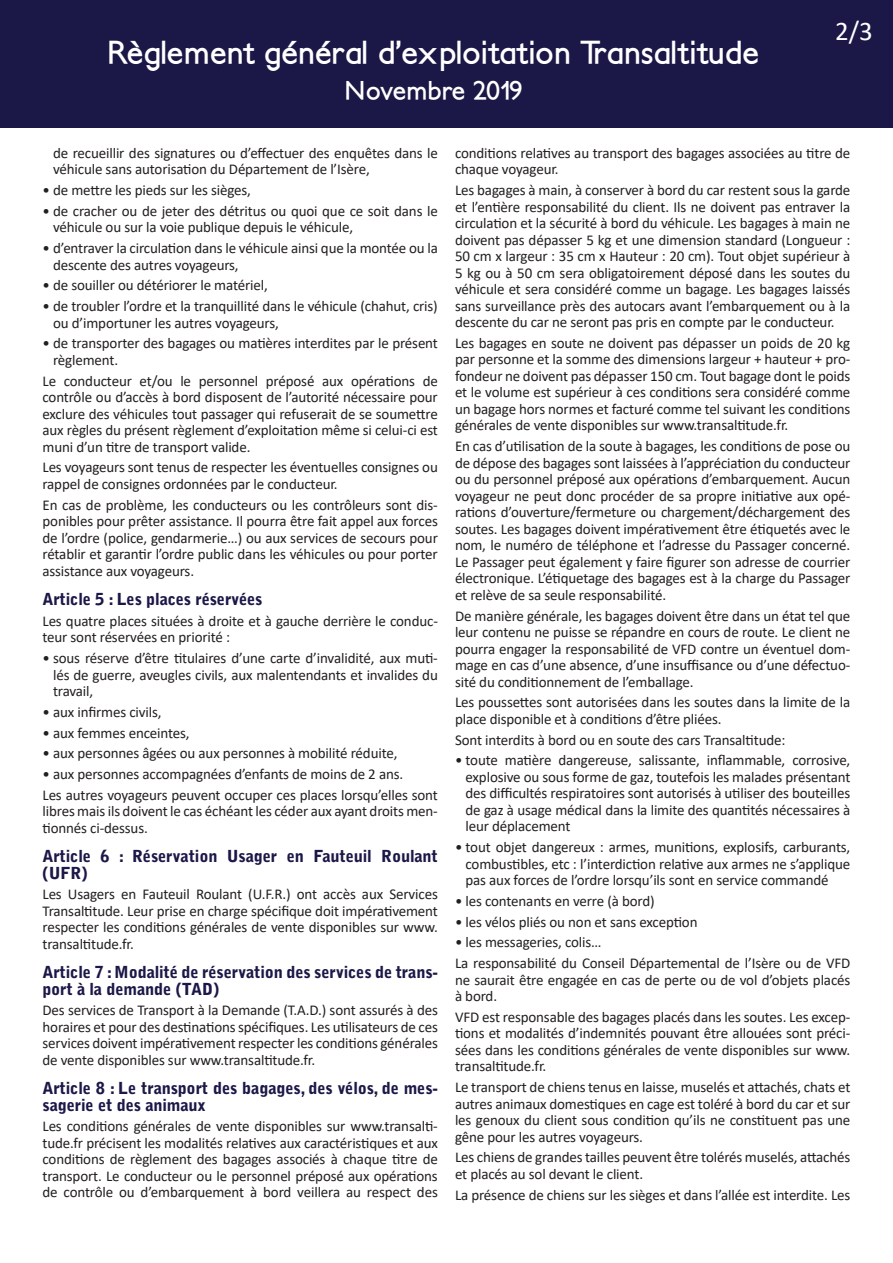
<style>
.page{position:relative;width:893px;height:1263px;background:#fff}
.page>*{position:absolute;margin:0;border:0;box-sizing:border-box;transform-origin:0 0}
.t1{font:700 31.5px "Petita";color:#fff}
.t2{font:27px "Calibri";color:#fff}
.t3{font:700 25.5px "Petita";color:#fff}
.t4{font:900 16.5px/16.5px "Bell Gothic Std";letter-spacing:-.01em;color:#1b1747}
.t5{font:15px/16.5px "Calibri";letter-spacing:-.01em;color:#231f20}
</style>
<div class="page">
<div style="left:0;top:0;width:893px;height:128px;background:#1b1747"></div>
<h1 class="t1" style="left:108px;top:33px;width:653px">Règlement général d’exploitation Transaltitude</h1>
<h3 class="t3" style="left:344px;top:75px;width:180px">Novembre 2019</h3>
<h2 class="t2" style="left:835px;top:12px;width:39px">2/3</h2>
<p class="t5" style="left:53px;top:144px;width:386px">de recueillir des signatures ou d’effectuer des enquêtes dans le véhicule sans autorisation du Département de l’Isère,</p>
<p class="t5" style="left:43px;top:182px;width:210px">• de mettre les pieds sur les sièges,</p>
<p class="t5" style="left:53px;top:202px;width:386px;text-indent:-11px">• de cracher ou de jeter des détritus ou quoi que ce soit dans le véhicule ou sur la voie publique depuis le véhicule,</p>
<p class="t5" style="left:53px;top:240px;width:386px;text-indent:-11px">• d’entraver la circulation dans le véhicule ainsi que la montée ou la descente des autres voyageurs,</p>
<p class="t5" style="left:43px;top:277px;width:227px">• de souiller ou détériorer le matériel,</p>
<p class="t5" style="left:53px;top:298px;width:386px;text-indent:-11px">• de troubler l’ordre et la tranquillité dans le véhicule (chahut, cris) ou d’importuner les autres voyageurs,</p>
<p class="t5" style="left:53px;top:335px;width:386px;text-indent:-11px">• de transporter des bagages ou matières interdites par le présent règlement.</p>
<p class="t5" style="left:43px;top:372px;width:397px;text-align:justify">Le conducteur et/ou le personnel préposé aux opérations de contrôle ou d’accès à bord disposent de l’autorité nécessaire pour exclure des véhicules tout passager qui refuserait de se soumettre aux règles du présent règlement d’exploitation même si celui-ci est muni d’un titre de transport valide.</p>
<p class="t5" style="left:43px;top:459px;width:397px">Les voyageurs sont tenus de respecter les éventuelles consignes ou rappel de consignes ordonnées par le conducteur.</p>
<p class="t5" style="left:43px;top:496px;width:397px;text-align:justify">En cas de problème, les conducteurs ou les contrôleurs sont dis&shy;ponibles pour prêter assistance. Il pourra être fait appel aux forces de l’ordre (police, gendarmerie…) ou aux services de secours pour rétablir et garantir l’ordre public dans les véhicules ou pour porter assistance aux voyageurs.</p>
<p class="t4" style="left:43px;top:591px;width:222px">Article 5 : Les places réservées</p>
<p class="t5" style="left:43px;top:612px;width:397px">Les quatre places situées à droite et à gauche derrière le conduc&shy;teur sont réservées en priorité :</p>
<p class="t5" style="left:53px;top:649px;width:386px;text-align:justify;text-indent:-11px">• sous réserve d’être titulaires d’une carte d’invalidité, aux muti&shy;lés de guerre, aveugles civils, aux malentendants et invalides du travail,</p>
<p class="t5" style="left:43px;top:703px;width:120px">• aux infirmes civils,</p>
<p class="t5" style="left:43px;top:724px;width:149px">• aux femmes enceintes,</p>
<p class="t5" style="left:43px;top:745px;width:356px">• aux personnes âgées ou aux personnes à mobilité réduite,</p>
<p class="t5" style="left:43px;top:763px;width:397px;line-height:20.7px">• aux personnes accompagnées d’enfants de moins de 2 ans.<br>Les autres voyageurs peuvent occuper ces places lorsqu’elles sont</p>
<p class="t5" style="left:43px;top:803px;width:397px">libres mais ils doivent le cas échéant les céder aux ayant droits men&shy;tionnés ci-dessus.</p>
<p class="t4" style="left:43px;top:848px;width:397px">Article 6 : Réservation Usager en Fauteuil Roulant (UFR)</p>
<p class="t5" style="left:43px;top:886px;width:397px;text-align:justify">Les Usagers en Fauteuil Roulant (U.F.R.) ont accès aux Services Transaltitude. Leur prise en charge spécifique doit impérativement respecter les conditions générales de vente disponibles sur www. transaltitude.fr.</p>
<p class="t4" style="left:43px;top:964px;width:397px">Article 7 : Modalité de réservation des services de trans&shy;port à la demande (TAD)</p>
<p class="t5" style="left:43px;top:1002px;width:397px;text-align:justify">Des services de Transport à la Demande (T.A.D.) sont assurés à des horaires et pour des destinations spécifiques. Les utilisateurs de ces services doivent impérativement respecter les conditions générales de vente disponibles sur www.transaltitude.fr.</p>
<p class="t4" style="left:43px;top:1080px;width:397px">Article 8 : Le transport des bagages, des vélos, de mes&shy;sagerie et des animaux</p>
<p class="t5" style="left:43px;top:1118px;width:397px;text-align:justify">Les conditions générales de vente disponibles sur www.transalti&shy;tude.fr précisent les modalités relatives aux caractéristiques et aux conditions de règlement des bagages associés à chaque titre de transport. Le conducteur ou le personnel préposé aux opérations de contrôle ou d’embarquement à bord veillera au respect des</p>
<p class="t5" style="left:455px;top:144px;width:397px">conditions relatives au transport des bagages associées au titre de chaque voyageur.</p>
<p class="t5" style="left:455px;top:182px;width:397px;text-align:justify">Les bagages à main, à conserver à bord du car restent sous la garde et l’entière responsabilité du client. Ils ne doivent pas entraver la circulation et la sécurité à bord du véhicule. Les bagages à main ne doivent pas dépasser 5 kg et une dimension standard (Longueur :<br>50 cm x largeur : 35 cm x Hauteur : 20 cm). Tout objet supérieur à 5 kg ou à 50 cm sera obligatoirement déposé dans les soutes du véhicule et sera considéré comme un bagage. Les bagages laissés sans surveillance près des autocars avant l’embarquement ou à la descente du car ne seront pas pris en compte par le conducteur.</p>
<p class="t5" style="left:455px;top:334px;width:397px;text-align:justify">Les bagages en soute ne doivent pas dépasser un poids de 20 kg par personne et la somme des dimensions largeur + hauteur + pro&shy;fondeur ne doivent pas dépasser 150 cm. Tout bagage dont le poids et le volume est supérieur à ces conditions sera considéré comme un bagage hors normes et facturé comme tel suivant les conditions générales de vente disponibles sur www.transaltitude.fr.</p>
<p class="t5" style="left:455px;top:438px;width:397px;text-align:justify">En cas d’utilisation de la soute à bagages, les conditions de pose ou de dépose des bagages sont laissées à l’appréciation du conducteur ou du personnel préposé aux opérations d’embarquement. Aucun voyageur ne peut donc procéder de sa propre initiative aux opé&shy;rations d’ouverture/fermeture ou chargement/déchargement des soutes. Les bagages doivent impérativement être étiquetés avec le nom, le numéro de téléphone et l’adresse du Passager concerné.<br>Le Passager peut également y faire figurer son adresse de courrier électronique. L’étiquetage des bagages est à la charge du Passager et relève de sa seule responsabilité.</p>
<p class="t5" style="left:455px;top:607px;width:397px;text-align:justify">De manière générale, les bagages doivent être dans un état tel que leur contenu ne puisse se répandre en cours de route. Le client ne pourra engager la responsabilité de VFD contre un éventuel dom&shy;mage en cas d’une absence, d’une insuffisance ou d’une défectuo&shy;sité du conditionnement de l’emballage.</p>
<p class="t5" style="left:455px;top:694px;width:397px">Les poussettes sont autorisées dans les soutes dans la limite de la place disponible et à conditions d’être pliées.</p>
<p class="t5" style="left:455px;top:731px;width:332px">Sont interdits à bord ou en soute des cars Transaltitude:</p>
<p class="t5" style="left:466px;top:752px;width:386px;text-align:justify;text-indent:-11px">• toute matière dangereuse, salissante, inflammable, corrosive, explosive ou sous forme de gaz, toutefois les malades présentant des difficultés respiratoires sont autorisés à utiliser des bouteilles de gaz à usage médical dans la limite des quantités nécessaires à leur déplacement</p>
<p class="t5" style="left:466px;top:838px;width:386px;text-align:justify;text-indent:-11px">• tout objet dangereux : armes, munitions, explosifs, carburants, combustibles, etc : l’interdiction relative aux armes ne s’applique pas aux forces de l’ordre lorsqu’ils sont en service commandé</p>
<p class="t5" style="left:455px;top:892px;width:201px">• les contenants en verre (à bord)</p>
<p class="t5" style="left:455px;top:913px;width:244px">• les vélos pliés ou non et sans exception</p>
<p class="t5" style="left:455px;top:931px;width:397px;line-height:20.7px">• les messageries, colis…<br>La responsabilité du Conseil Départemental de l’Isère ou de VFD</p>
<p class="t5" style="left:455px;top:971px;width:397px">ne saurait être engagée en cas de perte ou de vol d’objets placés à bord.</p>
<p class="t5" style="left:455px;top:1008px;width:397px;text-align:justify">VFD est responsable des bagages placés dans les soutes. Les excep&shy;tions et modalités d’indemnités pouvant être allouées sont préci&shy;sées dans les conditions générales de vente disponibles sur www. transaltitude.fr.</p>
<p class="t5" style="left:455px;top:1078px;width:397px;text-align:justify">Le transport de chiens tenus en laisse, muselés et attachés, chats et autres animaux domestiques en cage est toléré à bord du car et sur les genoux du client sous condition qu’ils ne constituent pas une gêne pour les autres voyageurs.</p>
<p class="t5" style="left:455px;top:1149px;width:397px">Les chiens de grandes tailles peuvent être tolérés muselés, attachés et placés au sol devant le client.</p>
<p class="t5" style="left:455px;top:1186px;width:397px">La présence de chiens sur les sièges et dans l’allée est interdite. Les</p>
</div>
